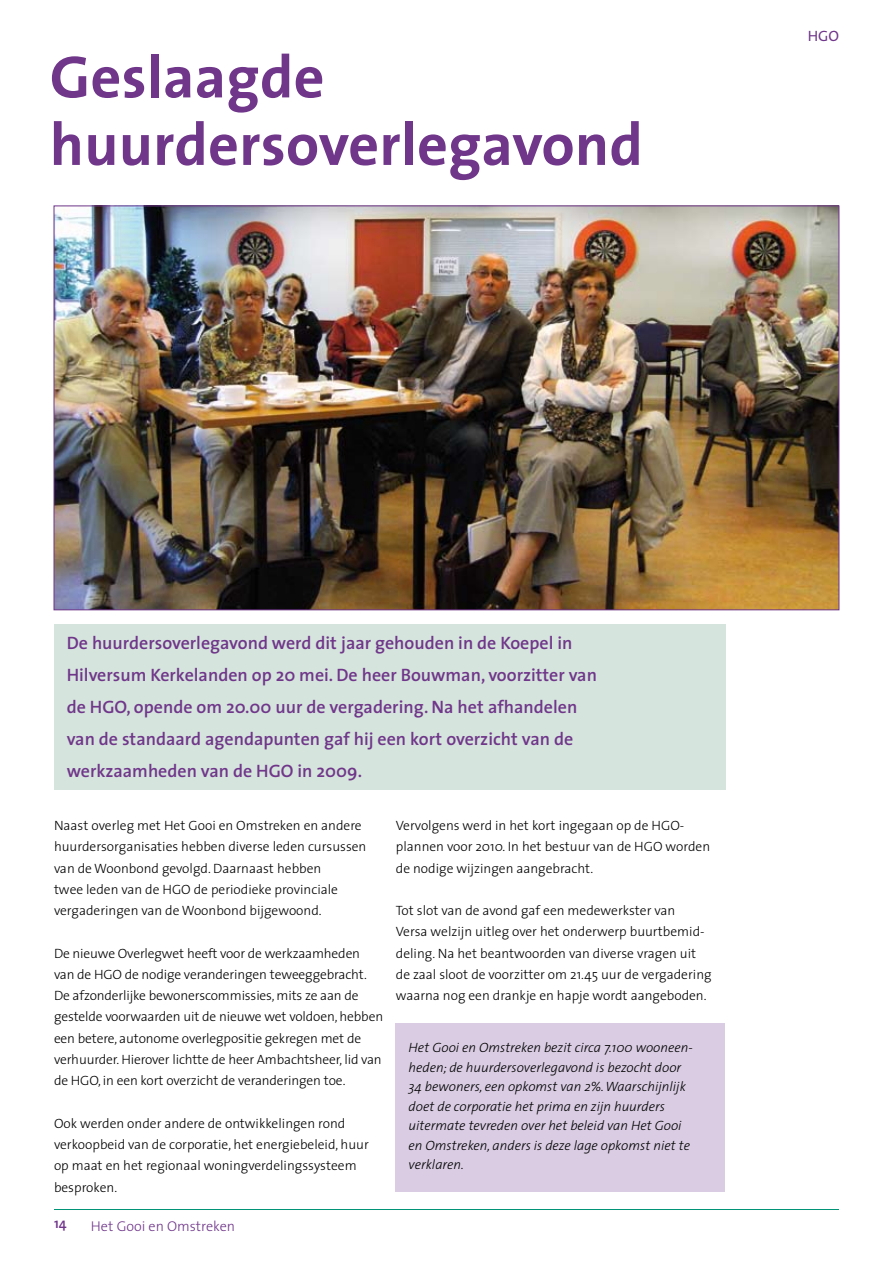
<style>
.page{position:relative;width:893px;height:1263px;background:#fff}
.page>*{position:absolute;margin:0;border:0;box-sizing:border-box;transform-origin:0 0}
.t1{font:700 60px/67.5px "The Sans";letter-spacing:.005em;color:#70368a}
.t2{font:600 18px/32px "The Sans";color:#70368a}
.t3{font:15px "The Sans";color:#70368a}
.t4{font:300 14.25px "The Sans";color:#70368a}
.t5{font:600 14.25px "The Sans";color:#70368a}
.t6{font:300 13.5px/21.3px "The Sans";color:#000}
.t7{font:italic 300 13.5px/19.5px "The Sans";color:#000}
</style>
<div class="page">
<hr style="left:54px;top:1209px;width:785px;height:1px;background:#029477">
<img style="left:56px;top:208px;width:781px;height:400px">
<div style="left:54px;top:624px;width:671px;height:165px;background:#d5e4dc"></div>
<div style="left:396px;top:1023px;width:329px;height:168px;background:#d9cce3"></div>
<h1 class="t1" style="left:50px;top:42px;width:595px">Geslaagde huurdersoverlegavond</h1>
<p class="t3" style="left:808px;top:24px;width:33px">HGO</p>
<p class="t2" style="left:67px;top:627px;width:532px">De huurdersoverlegavond werd dit jaar gehouden in de Koepel in Hilversum Kerkelanden op 20 mei. De heer Bouwman, voorzitter van de HGO, opende om 20.00 uur de vergadering. Na het afhandelen van de standaard agendapunten gaf hij een kort overzicht van de werkzaamheden van de HGO in 2009.</p>
<p class="t6" style="left:54px;top:814px;width:314px">Naast overleg met Het Gooi en Omstreken en andere huurdersorganisaties hebben diverse leden cursussen van de Woonbond gevolgd. Daarnaast hebben<br>twee leden van de HGO de periodieke provinciale vergaderingen van de Woonbond bijgewoond.</p>
<p class="t6" style="left:54px;top:942px;width:331px">De nieuwe Overlegwet heeft voor de werkzaamheden van de HGO de nodige veranderingen teweeggebracht.<br>De afzonderlijke bewonerscommissies, mits ze aan de gestelde voorwaarden uit de nieuwe wet voldoen, hebben een betere, autonome overlegpositie gekregen met de verhuurder. Hierover lichtte de heer Ambachtsheer, lid van de HGO, in een kort overzicht de veranderingen toe.</p>
<p class="t6" style="left:54px;top:1112px;width:316px">Ook werden onder andere de ontwikkelingen rond verkoopbeid van de corporatie, het energiebeleid, huur op maat en het regionaal woningverdelingssysteem besproken.</p>
<p class="t5" style="left:54px;top:1211px;width:14px">14</p>
<p class="t4" style="left:91px;top:1214px;width:146px">Het Gooi en Omstreken</p>
<p class="t6" style="left:396px;top:814px;width:316px">Vervolgens werd in het kort ingegaan op de HGO&shy;plannen voor 2010. In het bestuur van de HGO worden de nodige wijzingen aangebracht.</p>
<p class="t6" style="left:396px;top:899px;width:317px">Tot slot van de avond gaf een medewerkster van<br>Versa welzijn uitleg over het onderwerp buurtbemid&shy;deling. Na het beantwoorden van diverse vragen uit de zaal sloot de voorzitter om 21.45 uur de vergadering waarna nog een drankje en hapje wordt aangeboden.</p>
<p class="t7" style="left:409px;top:1037px;width:286px">Het Gooi en Omstreken bezit circa 7.100 wooneen&shy;heden; de huurdersoverlegavond is bezocht door 34 bewoners, een opkomst van 2%. Waarschijnlijk doet de corporatie het prima en zijn huurders uitermate tevreden over het beleid van Het Gooi en Omstreken, anders is deze lage opkomst niet te verklaren.</p>
</div>
